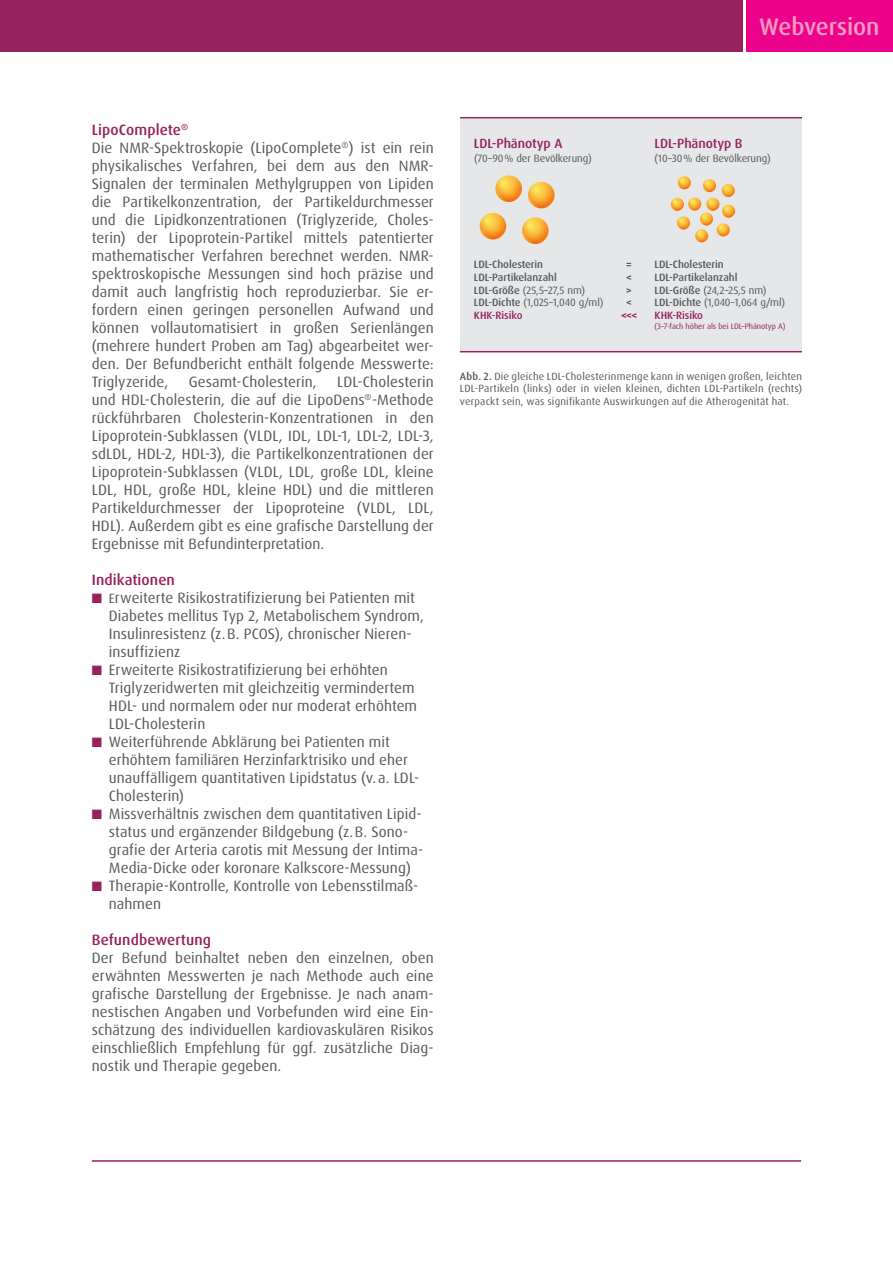
<style>
.page{position:relative;width:893px;height:1263px;background:#fff}
.page>*{position:absolute;margin:0;border:0;box-sizing:border-box;transform-origin:0 0}
.t1{font:500 24px "Dax Pro";letter-spacing:-.005em;color:#f499c2}
.t2{font:15px/18px "Dax Pro";letter-spacing:.005em;color:#57585a}
.t3{font:500 15px "Dax Pro";letter-spacing:.005em;color:#96215f}
.t4{font:500 13.2px "Dax Pro";letter-spacing:-.005em;color:#96215f}
.t5{font:500 10.65px/12.8px "Dax Pro";letter-spacing:-.005em;color:#57585a}
.t6{font:10.65px "Dax Pro";letter-spacing:-.01em;color:#57585a}
.t7{font:700 10.65px/12.8px "Dax Pro";color:#57585a;text-align:justify}
.t8{font:700 10.65px "Dax Pro";color:#96195a}
.t9{font:10.5px/12.6px "Dax Pro";letter-spacing:.02em;color:#57585a;text-align:justify}
.t10{font:7.95px "Dax Pro";letter-spacing:-.005em;color:#96215f}
.s1{font-weight:500;color:#96215f}
.s2{color:#96215f}
.s3{font-size:13.5px}
.s4{font-weight:400}
.s5{font-weight:500}
</style>
<div class="page">
<div style="left:0;top:0;width:742px;height:51px;background:#96215f"></div>
<div style="left:746px;top:0;width:147px;height:51px;background:#ed028c"></div>
<hr style="left:92px;top:1160px;width:709px;height:2px;background:#96215f">
<div style="left:460px;top:118px;width:342px;height:234px;background:#e6e7e9"></div>
<hr style="left:460px;top:117px;width:342px;height:1px;background:#96215f">
<hr style="left:460px;top:351px;width:342px;height:1px;background:#96215f">
<svg style="left:495px;top:175px;width:27px;height:27px"></svg>
<svg style="left:528px;top:182px;width:27px;height:26px"></svg>
<svg style="left:671px;top:176px;width:64px;height:66px"></svg>
<svg style="left:480px;top:213px;width:26px;height:26px"></svg>
<svg style="left:522px;top:217px;width:27px;height:27px"></svg>
<h1 class="t1" style="left:759px;top:11px;width:122px">Webversion</h1>
<p class="t2" style="left:92px;top:121px;width:343px"><span class="s1">LipoComplete</span><sup>®<br></sup>Die NMR-Spektroskopie (LipoComplete<sup>®</sup>) ist ein rein physikalisches Verfahren, bei dem aus den NMR-Signalen der terminalen Methylgruppen von Lipiden die Partikelkonzentration, der Partikeldurchmesser und die Lipidkonzentrationen (Triglyzeride, Choles&shy;terin) der Lipoprotein-Partikel mittels patentierter mathematischer Verfahren berechnet werden. NMR&shy;spektroskopische Messungen sind hoch präzise und damit auch langfristig hoch reproduzierbar. Sie er&shy;fordern einen geringen personellen Aufwand und können vollautomatisiert in großen Serienlängen (mehrere hundert Proben am Tag) abgearbeitet wer&shy;den. Der Befundbericht enthält folgende Messwerte:<br>Triglyzeride,</p>
<p class="t2" style="left:92px;top:373px;width:343px;text-align:justify;text-indent:245px">LDL-Cholesterin und HDL-Cholesterin, die auf die LipoDens<sup>®</sup>-Methode rückführbaren Cholesterin-Konzentrationen in den Lipoprotein-Subklassen (VLDL, IDL, LDL-1, LDL-2, LDL-3, sdLDL, HDL-2, HDL-3), die Partikelkonzentrationen der Lipoprotein-Subklassen (VLDL, LDL, große LDL, kleine LDL, HDL, große HDL, kleine HDL) und die mittleren Partikeldurchmesser der Lipoproteine (VLDL, LDL, HDL). Außerdem gibt es eine grafische Darstellung der Ergebnisse mit Befundinterpretation.</p>
<p class="t3" style="left:92px;top:570px;width:85px">Indikationen</p>
<p class="t2" style="left:109px;top:589px;width:317px;text-indent:-17px"><span class="s2">■</span> <span class="s3">E</span>rweiterte Risikostratifizierung bei Patienten mit Diabetes mellitus Typ 2, Metabolischem Syndrom, Insulinresistenz (z.B. PCOS), chronischer Nieren&shy;insuffizienz</p>
<p class="t2" style="left:109px;top:661px;width:310px;text-indent:-17px"><span class="s2">■</span> Erweiterte Risikostratifizierung bei erhöhten Triglyzeridwerten mit gleichzeitig vermindertem HDL- und normalem oder nur moderat erhöhtem LDL-Cholesterin</p>
<p class="t2" style="left:109px;top:733px;width:312px;text-indent:-17px"><span class="s2">■</span> Weiterführende Abklärung bei Patienten mit erhöhtem familiären Herzinfarktrisiko und eher unauffälligem quantitativen Lipidstatus (v. a. LDL-Cholesterin)</p>
<p class="t2" style="left:109px;top:805px;width:316px;text-indent:-17px"><span class="s2">■</span> Missverhältnis zwischen dem quantitativen Lipid&shy;status und ergänzender Bildgebung (z.B. Sono&shy;grafie der Arteria carotis mit Messung der Intima-Media-Dicke oder koronare Kalkscore-Messung)</p>
<p class="t2" style="left:109px;top:877px;width:311px;text-indent:-17px"><span class="s2">■</span> Therapie-Kontrolle, Kontrolle von Lebensstilmaß&shy;nahmen</p>
<p class="t3" style="left:92px;top:930px;width:121px">Befundbewertung</p>
<p class="t2" style="left:92px;top:949px;width:343px;text-align:justify">Der Befund beinhaltet neben den einzelnen, oben erwähnten Messwerten je nach Methode auch eine grafische Darstellung der Ergebnisse. Je nach anam&shy;nestischen Angaben und Vorbefunden wird eine Ein&shy;schätzung des individuellen kardiovaskulären Risikos einschließlich Empfehlung für ggf. zusätzliche Diag&shy;nostik und Therapie gegeben.</p>
<p class="t2" style="left:189px;top:373px;width:129px">Gesamt-Cholesterin,</p>
<p class="t4" style="left:474px;top:135px;width:90px">LDL-Phänotyp A</p>
<p class="t6" style="left:474px;top:152px;width:119px">(70–90% der Bevölkerung)</p>
<p class="t4" style="left:655px;top:135px;width:90px">LDL-Phänotyp B</p>
<p class="t6" style="left:655px;top:152px;width:118px">(10–30% der Bevölkerung)</p>
<p class="t5" style="left:474px;top:258px;width:131px">LDL-Cholesterin<br>LDL-Partikelanzahl<br>LDL-Größe <span class="s4">(25,5–27,5 nm)<br></span>LDL-Dichte <span class="s4">(1,025–1,040 g/ml)<br></span><span class="s2">KHK-Risiko</span></p>
<p class="t5" style="left:655px;top:258px;width:132px">LDL-Cholesterin<br>LDL-Partikelanzahl<br>LDL-Größe <span class="s4">(24,2–25,5 nm)<br></span>LDL-Dichte <span class="s4">(1,040–1,064 g/ml)<br></span><span class="s2">KHK-Risiko</span></p>
<p class="t10" style="left:655px;top:321px;width:132px">(3–7-fach höher als bei LDL–Phänotyp A)</p>
<p class="t7" style="left:626px;top:258px;width:7px">= &lt; &gt; &lt;</p>
<p class="t8" style="left:621px;top:309px;width:18px">&lt;&lt;&lt;</p>
<p class="t9" style="left:460px;top:370px;width:344px"><span class="s5">Abb. 2.</span> Die gleiche LDL-Cholesterinmenge kann in wenigen großen, leichten LDL-Partikeln (links) oder in vielen kleinen, dichten LDL-Partikeln (rechts) verpackt sein, was signifikante Auswirkungen auf die Atherogenität hat.</p>
</div>
